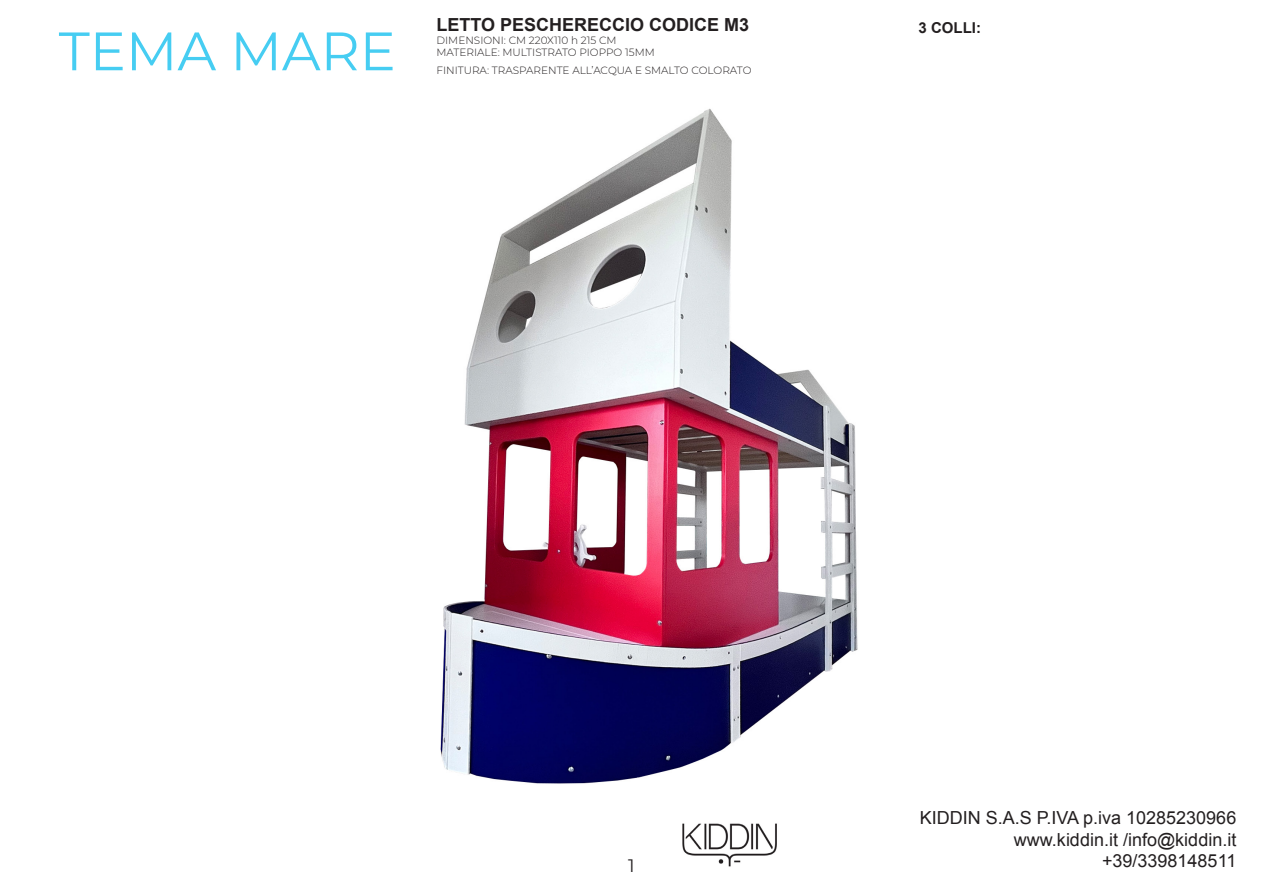
<style>
.page{position:relative;width:1263px;height:893px;background:#fff}
.page>*{position:absolute;margin:0;border:0;box-sizing:border-box;transform-origin:0 0}
.t1{font:54px "Montserrat";color:#46cdf2}
.t2{font:18px/21.6px "Arial";color:#231f20;text-align:right}
.t3{font:700 18px "Arial";color:#231f20}
.t4{font:18px "Montserrat";color:#231f20}
.t5{font:700 15px "Arial";color:#231f20}
.t6{font:300 10.5px "Montserrat";color:#231f20}
</style>
<div class="page">
<img style="left:440px;top:108px;width:418px;height:676px">
<img style="left:682px;top:823px;width:95px;height:44px">
<p class="t1" style="left:59px;top:14px;width:339px">TEMA MARE</p>
<p class="t3" style="left:436px;top:13px;width:314px">LETTO PESCHERECCIO CODICE M3</p>
<p class="t5" style="left:919px;top:17px;width:64px">3 COLLI:</p>
<p class="t6" style="left:436px;top:33px;width:182px">DIMENSIONI: CM 220X110 h 215 CM</p>
<p class="t6" style="left:436px;top:45px;width:220px">MATERIALE: MULTISTRATO PIOPPO 15MM</p>
<p class="t6" style="left:436px;top:63px;width:316px">FINITURA: TRASPARENTE ALL’ACQUA E SMALTO COLORATO</p>
<h2 class="t4" style="left:628px;top:853px;width:8px">1</h2>
<h2 class="t2" style="left:920px;top:807px;width:318px">KIDDIN S.A.S P.IVA p.iva 10285230966 www.kiddin.it /info@kiddin.it +39/3398148511</h2>
</div>
